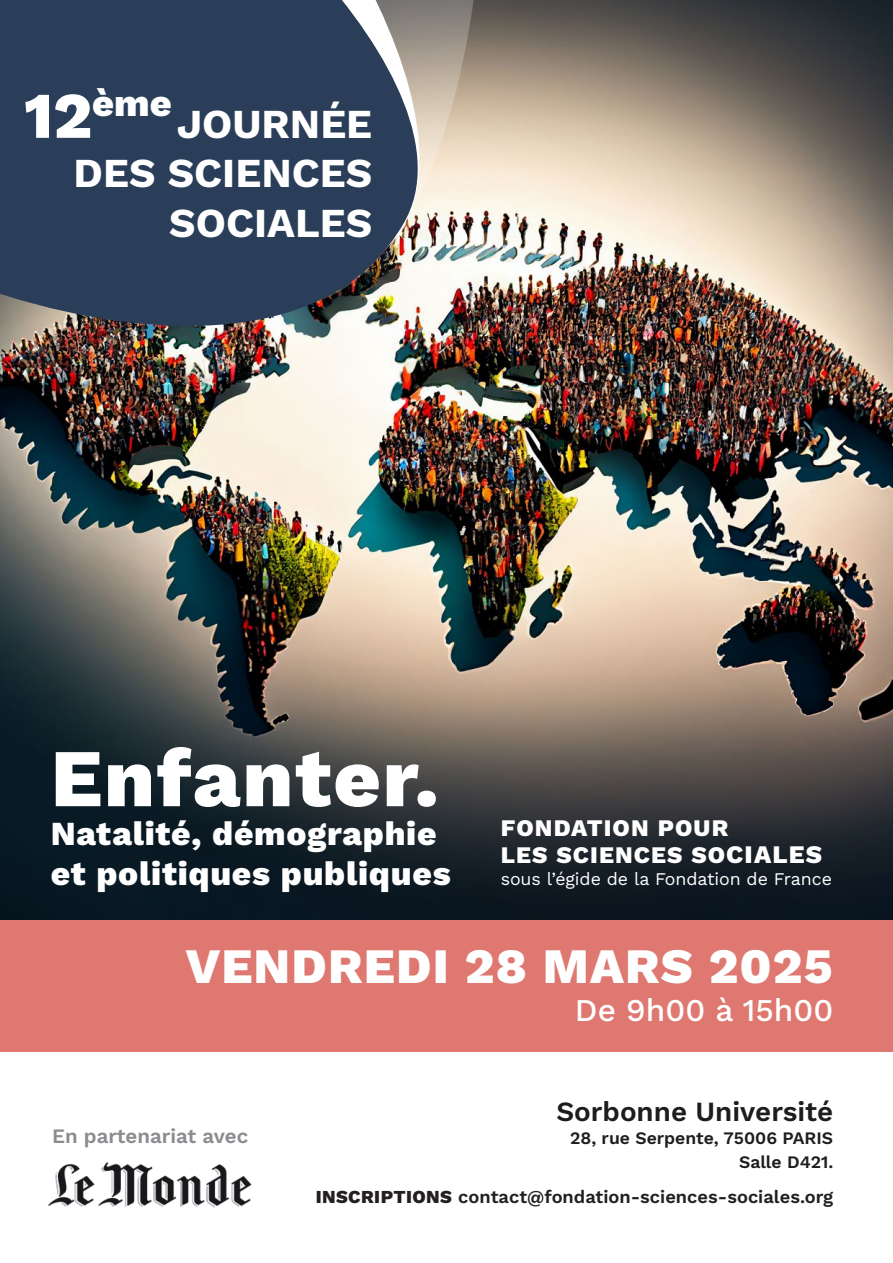
<style>
.page{position:relative;width:893px;height:1263px;background:#fff}
.page>*{position:absolute;margin:0;border:0;box-sizing:border-box;transform-origin:0 0}
.t1{font:81.9px "Work Sans";letter-spacing:.025em;color:#fff}
.t2{font:49.5px "Work Sans";letter-spacing:.025em;color:#fff}
.t3{font:41.1px "Work Sans";color:#fff}
.t4{font:37.95px "Work Sans";color:#fff}
.t5{font:33.6px/39.2px "Work Sans";letter-spacing:.025em;color:#fff}
.t6{font:31.65px "Work Sans";color:#fff}
.t7{font:27.75px "Work Sans";color:#1d1c1f}
.t8{font:23.7px "Work Sans";letter-spacing:.045em;color:#fff}
.t9{font:20.4px "Work Sans";color:#8a8c8f}
.t10{font:18.3px "Work Sans";color:#231f20}
.t11{font:17.85px "Work Sans";letter-spacing:-.005em;color:#fff}
.t12{font:17.55px "Work Sans";color:#1d1c1f}
.s1{font-size:65.1px}
.s2{font-size:25.2px}
</style>
<div class="page">
<img style="left:0;top:0;width:893px;height:920px">
<img style="left:444px;top:0;width:34px;height:327px">
<svg style="left:0;top:0;width:442px;height:359px;fill:#2a3e59"></svg>
<div style="left:0;top:920px;width:893px;height:132px;background:#de7871"></div>
<img style="left:48px;top:1162px;width:204px;height:46px">
<p class="t4" style="left:24px;top:74px;width:149px"><span class="s1">12</span>ème</p>
<p class="t3" style="left:177px;top:93px;width:197px">JOURNÉE</p>
<p class="t3" style="left:74px;top:142px;width:300px">DES SCIENCES</p>
<p class="t3" style="left:169px;top:191px;width:204px">SOCIALES</p>
<p class="t1" style="left:51px;top:716px;width:390px">Enfanter.</p>
<p class="t5" style="left:51px;top:813px;width:401px">Natalité, démographie et politiques publiques</p>
<p class="t8" style="left:501px;top:810px;width:229px">FONDATION POUR</p>
<p class="t8" style="left:501px;top:837px;width:323px">LES SCIENCES SO<span class="s2">CIALES</span></p>
<p class="t11" style="left:501px;top:865px;width:333px">sous l’égide de la Fondation de France</p>
<p class="t2" style="left:186px;top:929px;width:648px">VENDREDI 28 MARS 2025</p>
<p class="t6" style="left:575px;top:987px;width:260px">De 9h00 à 15h00</p>
<p class="t9" style="left:52px;top:1120px;width:198px">En partenariat avec</p>
<p class="t7" style="left:556px;top:1090px;width:278px">Sorbonne Université</p>
<p class="t12" style="left:570px;top:1125px;width:265px">28, rue Serpente, 75006 PARIS</p>
<p class="t12" style="left:739px;top:1148px;width:96px">Salle D421.</p>
<p class="t10" style="left:316px;top:1183px;width:519px">INSCRIPTIONS contact@fondation-sciences-sociales.org</p>
</div>
